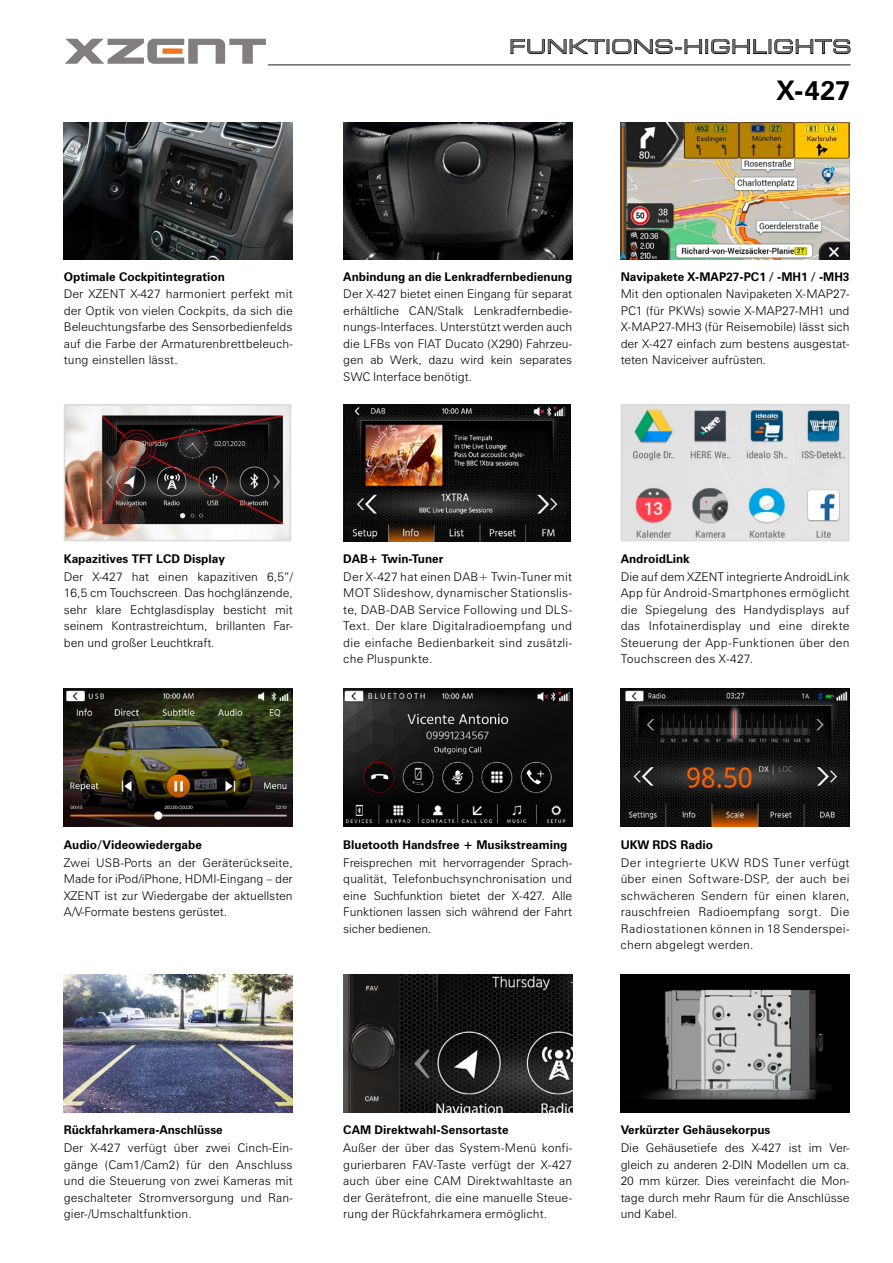
<style>
.page{position:relative;width:893px;height:1263px;background:#fff}
.page>*{position:absolute;margin:0;border:0;box-sizing:border-box;transform-origin:0 0}
.t1{font:700 27px "Zurich BT";color:#000}
.t2{font:19.05px "Eurostile Extended Two";letter-spacing:.02em;color:#68676a}
.t3{font:300 12px/16.5px "Zurich BT";letter-spacing:.005em;color:#000;text-align:justify}
.t4{font:700 12px "Zurich BT";color:#000}
.s1{color:#009ee3}
</style>
<div class="page">
<svg style="left:510px;top:39px;width:192px;height:15px"></svg>
<div style="left:705px;top:39px;width:3px;height:15px;border:1px solid #000"></div>
<svg style="left:711px;top:39px;width:139px;height:15px"></svg>
<svg style="left:65px;top:39px;width:201px;height:25px"></svg>
<div style="left:163px;top:48px;width:19px;height:6px;background:#ee7622"></div>
<hr style="left:268px;top:64px;width:582px;height:2px;background:#68676a">
<img style="left:624px;top:407px;width:223px;height:131px">
<div style="left:621px;top:404px;width:229px;height:137px;border:2px solid #dadada"></div>
<img style="left:64px;top:975px;width:229px;height:137px">
<img style="left:621px;top:122px;width:229px;height:138px">
<img style="left:67px;top:407px;width:221px;height:131px">
<div style="left:64px;top:404px;width:227px;height:137px;border:2px solid #dadada"></div>
<img style="left:64px;top:689px;width:229px;height:137px">
<img style="left:343px;top:689px;width:229px;height:137px">
<img style="left:621px;top:689px;width:229px;height:137px">
<img style="left:343px;top:404px;width:228px;height:137px">
<img style="left:64px;top:122px;width:229px;height:138px">
<img style="left:343px;top:975px;width:229px;height:137px">
<img style="left:621px;top:975px;width:229px;height:137px">
<img style="left:343px;top:122px;width:229px;height:138px">
<h2 class="t2" style="left:509px;top:34px;width:19px">FUNKTION</h2>
<h2 class="t2" style="left:654px;top:34px;width:199px">S-HIGHLIGHTS</h2>
<h1 class="t1" style="left:776px;top:74px;width:76px">X-427</h1>
<p class="t4" style="left:64px;top:269px;width:163px">Optimale Cockpitintegration</p>
<p class="t3" style="left:64px;top:286px;width:230px">Der XZENT X-427 harmoniert perfekt mit der Optik von vielen Cockpits, da sich die Beleuchtungsfarbe des Sensorbedienfelds auf die Farbe der Armaturenbrettbeleuch&shy;tung einstellen lässt.</p>
<p class="t4" style="left:343px;top:269px;width:230px">Anbindung an die Lenkradfernbedienung</p>
<p class="t3" style="left:343px;top:286px;width:230px">Der X-427 bietet einen Eingang für separat erhältliche CAN/Stalk Lenkradfernbedie&shy;nungs-Interfaces. Unterstützt werden auch die LFBs von FIAT Ducato (X290) Fahrzeu&shy;gen ab Werk, dazu wird kein separates SWC Interface benötigt.</p>
<p class="t4" style="left:621px;top:269px;width:230px">Navipakete X-MAP27-PC1 / -MH1 / -MH3</p>
<p class="t3" style="left:621px;top:286px;width:230px">Mit den optionalen Navipaketen X-MAP27- PC1 (für PKWs) sowie X-MAP27-MH1 und X-MAP27-MH3 (für Reisemobile) lässt sich der X-427 einfach zum bestens ausgestat&shy;teten Naviceiver aufrüsten.</p>
<p class="t4" style="left:64px;top:551px;width:76px">Kapazitives TFT</p>
<p class="t4" style="left:156px;top:551px;width:70px">LCD Display</p>
<p class="t3" style="left:64px;top:568px;width:230px">Der X-427 hat einen kapazitiven 6,5“/ 16,5 cm Touchscreen<span class="s1">.</span> Das hochglänzende, sehr klare Echtglasdisplay besticht mit seinem Kontrastreichtum, brillanten Far&shy;ben und großer Leuchtkraft.</p>
<p class="t4" style="left:343px;top:551px;width:102px">DAB+ Twin-Tuner</p>
<p class="t3" style="left:343px;top:568px;width:230px">Der X-427 hat einen DAB+ Twin-Tuner mit MOT Slideshow, dynamischer Stationslis&shy;te, DAB-DAB Service Following und DLS-Text. Der klare Digitalradioempfang und die einfache Bedienbarkeit sind zusätzli&shy;che Pluspunkte.</p>
<p class="t4" style="left:621px;top:551px;width:71px">AndroidLink</p>
<p class="t3" style="left:621px;top:568px;width:230px">Die auf dem XZENT integrierte AndroidLink App für Android-Smartphones ermöglicht die Spiegelung des Handydisplays auf das Infotainerdisplay und eine direkte Steuerung der App-Funktionen über den Touchscreen des X-427.</p>
<p class="t4" style="left:64px;top:837px;width:140px">Audio/Videowiedergabe</p>
<p class="t3" style="left:64px;top:854px;width:230px">Zwei USB-Ports an der Geräterückseite, Made for iPod/iPhone, HDMI-Eingang – der XZENT ist zur Wiedergabe der aktuellsten A/V-Formate bestens gerüstet.</p>
<p class="t4" style="left:343px;top:837px;width:226px">Bluetooth Handsfree + Musikstreaming</p>
<p class="t3" style="left:343px;top:854px;width:230px">Freisprechen mit hervorragender Sprach&shy;qualität, Telefonbuchsynchronisation und eine Suchfunktion bietet der X-427. Alle Funktionen lassen sich während der Fahrt sicher bedienen.</p>
<p class="t4" style="left:621px;top:837px;width:94px">UKW RDS Radio</p>
<p class="t3" style="left:621px;top:854px;width:230px">Der integrierte UKW RDS Tuner verfügt über einen Software-DSP, der auch bei schwächeren Sendern für einen klaren, rauschfreien Radioempfang sorgt. Die Radiostationen können in 18 Senderspei&shy;chern abgelegt werden.</p>
<p class="t4" style="left:64px;top:1123px;width:161px">Rückfahrkamera-Anschlüsse</p>
<p class="t3" style="left:64px;top:1139px;width:230px">Der X-427 verfügt über zwei Cinch-Ein&shy;gänge (Cam1/Cam2) für den Anschluss und die Steuerung von zwei Kameras mit geschalteter Stromversorgung und Ran&shy;gier-/Umschaltfunktion.</p>
<p class="t4" style="left:343px;top:1123px;width:167px">CAM Direktwahl-Sensortaste</p>
<p class="t3" style="left:343px;top:1139px;width:230px">Außer der über das System-Menü konfi&shy;gurierbaren FAV-Taste verfügt der X-427 auch über eine CAM Direktwahltaste an der Gerätefront, die eine manuelle Steue&shy;rung der Rückfahrkamera ermöglicht.</p>
<p class="t4" style="left:621px;top:1123px;width:151px">Verkürzter Gehäusekorpus</p>
<p class="t3" style="left:621px;top:1139px;width:230px">Die Gehäusetiefe des X-427 ist im Ver&shy;gleich zu anderen 2-DIN Modellen um ca.<br>20 mm kürzer. Dies vereinfacht die Mon&shy;tage durch mehr Raum für die Anschlüsse und Kabel.</p>
</div>
